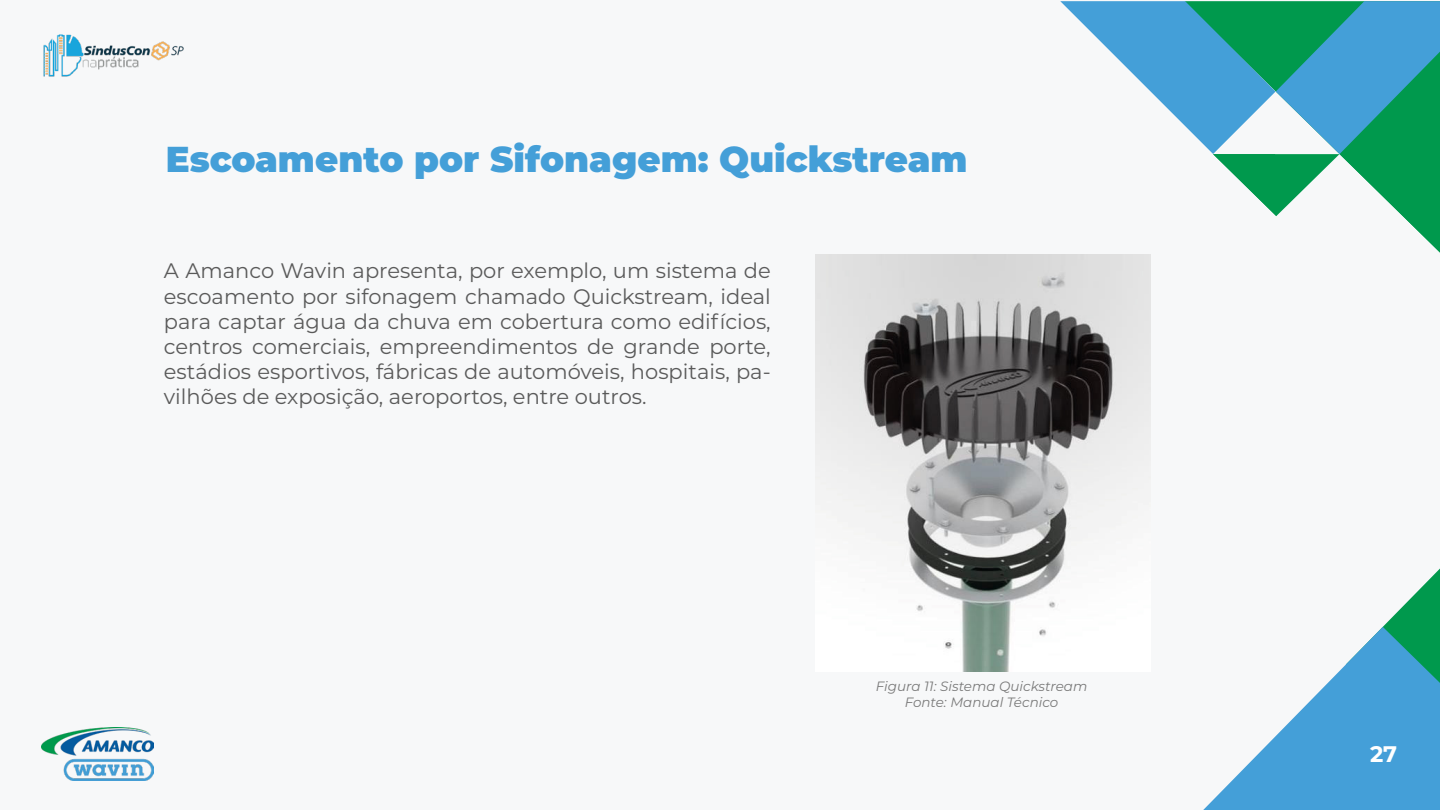
<style>
.page{position:relative;width:1440px;height:810px;background:#fff}
.page>*{position:absolute;margin:0;border:0;box-sizing:border-box;transform-origin:0 0}
.t1{font:900 36px "Montserrat";color:#449fd8}
.t2{font:700 22.5px "Montserrat";color:#fff}
.t3{font:21px/25.2px "Montserrat";color:#5a5a5a;text-align:justify}
.t4{font:italic 13.5px/16.2px "Montserrat";color:#7a7a7a;text-align:center}
</style>
<div class="page">
<div style="left:1px;top:0;width:1439px;height:810px;background:#f7f8f9"></div>
<svg style="left:1060px;top:1px;width:380px;height:252px"></svg>
<svg style="left:1203px;top:569px;width:237px;height:241px"></svg>
<img style="left:815px;top:255px;width:336px;height:417px">
<img style="left:43px;top:34px;width:141px;height:43px">
<img style="left:42px;top:728px;width:111px;height:53px">
<h1 class="t1" style="left:166px;top:132px;width:803px">Escoamento por Sifonagem: Quickstream</h1>
<p class="t3" style="left:164px;top:258px;width:608px">A Amanco Wavin apresenta, por exemplo, um sistema de escoamento por sifonagem chamado Quickstream, ideal para captar água da chuva em cobertura como edifícios, centros comerciais, empreendimentos de grande porte, estádios esportivos, fábricas de automóveis, hospitais, pa&shy;vilhões de exposição, aeroportos, entre outros.</p>
<p class="t4" style="left:876px;top:677px;width:213px">Figura 11: Sistema Quickstream<br>Fonte: Manual Técnico</p>
<p class="t2" style="left:1370px;top:737px;width:29px">27</p>
</div>
